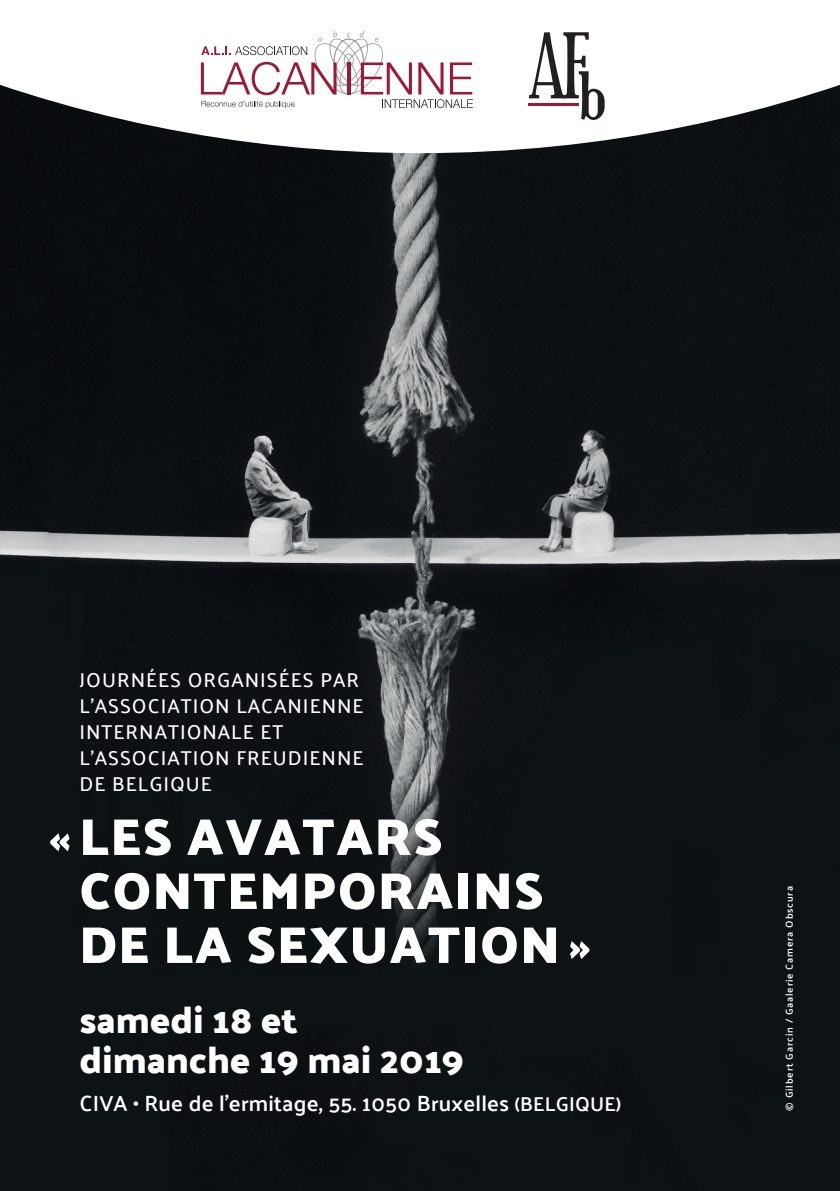
<style>
.page{position:relative;width:840px;height:1191px;background:#fff}
.page>*{position:absolute;margin:0;border:0;box-sizing:border-box;transform-origin:0 0}
.t1{font:700 52px/54px "Palanquin Dark";letter-spacing:.03em;color:#fff}
.t2{font:600 37.4px/40px "Palanquin Dark";color:#fff}
.t3{font:600 22px "Palanquin";letter-spacing:.01em;color:#fff}
.t4{font:500 20px/26px "Palanquin";letter-spacing:.05em;color:#fff}
.t5{font:600 10px "Palanquin";letter-spacing:.08em;color:#fff}
.s1{font-size:20px}
</style>
<div class="page">
<img style="left:0;top:153px;width:839px;height:1038px">
<svg style="left:0;top:62px;width:839px;height:91px"></svg>
<div style="left:0;top:778px;width:839px;height:248px;background:#0d1214"></div>
<svg style="left:528px;top:32px;width:76px;height:88px"></svg>
<svg style="left:201px;top:31px;width:271px;height:77px"></svg>
<p class="t4" style="left:79px;top:667px;width:285px">JOURNÉES ORGANISÉES PAR<br>L’ASSOCIATION LACANIENNE<br>INTERNATIONALE ET<br>L’ASSOCIATION FREUDIENNE<br>DE BELGIQUE</p>
<h1 class="t1" style="left:79px;top:810px;width:512px;text-indent:-30px">«LES AVATARS<br>CONTEMPORAINS<br>DE LA SEXUATION»</h1>
<h2 class="t2" style="left:79px;top:1000px;width:386px">samedi 18 et dimanche 19 mai 2019</h2>
<p class="t3" style="left:79px;top:1090px;width:543px">CIVA • Rue de l’ermitage, 55. 1050 Bruxelles <span class="s1">(BELGIQUE)</span></p>
<p class="t5" style="left:783px;top:1110px;width:226px;rotate:-90deg">© Gilbert Garcin / Gaalerie Camera Obscura</p>
</div>
